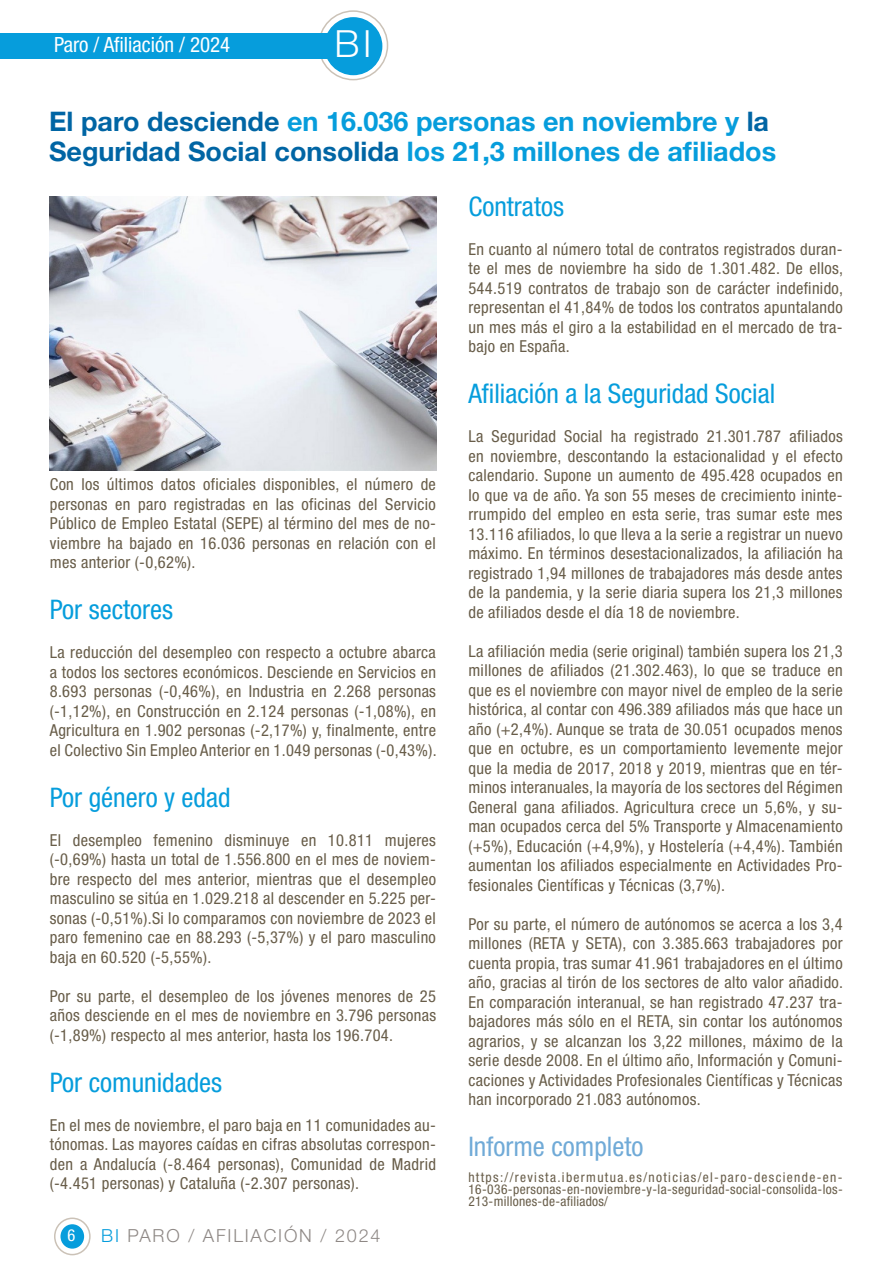
<style>
.page{position:relative;width:893px;height:1263px;background:#fff}
.page>*{position:absolute;margin:0;border:0;box-sizing:border-box;transform-origin:0 0}
.t1{font:300 37.5px "Helvetica Neue LT Std";color:#fff}
.t2{font:700 27px "Helvetica Neue LT Std";color:#069ddc}
.t3{font:condensed 27px "Helvetica Neue LT Std";color:#069ddc}
.t4{font:condensed 27px "Helvetica Neue LT Std";color:#70aad7}
.t5{font:condensed 21px "Helvetica Neue LT Std";color:#fff}
.t6{font:300 18px "Helvetica Neue LT Std";letter-spacing:.1em;color:#8e8885}
.t7{font:condensed 16.5px/19.5px "Helvetica Neue LT Std";letter-spacing:.02em;color:#685d49;text-align:justify}
.t8{font:condensed 16.5px "Helvetica Neue LT Std";color:#fff}
.t9{font:condensed 13.5px/12px "Helvetica Neue LT Std";letter-spacing:.03em;color:#685d49;text-align:justify}
.s1{color:#0065a4}
.s2{color:#069ddc}
</style>
<div class="page">
<svg style="left:55px;top:1218px;width:35px;height:36px"></svg>
<div style="left:54px;top:1217px;width:37px;height:38px;border:2px solid #cbc2b7;border-radius:50%"></div>
<div style="left:61px;top:1225px;width:22px;height:23px;background:#069ddc;border-radius:50%"></div>
<div style="left:61px;top:1224px;width:23px;height:24px;border:2px solid #069ddc;border-radius:50%"></div>
<svg style="left:319px;top:11px;width:68px;height:69px"></svg>
<div style="left:318px;top:10px;width:70px;height:70px;border:2px solid #cbc2b7;border-radius:50%"></div>
<div style="left:325px;top:18px;width:57px;height:56px;background:#069ddc;border-radius:50%"></div>
<div style="left:324px;top:17px;width:58px;height:58px;border:2px solid #069ddc;border-radius:50%"></div>
<div style="left:0;top:33px;width:331px;height:26px;background:#069ddc"></div>
<img style="left:49px;top:196px;width:387px;height:274px">
<p class="t5" style="left:54px;top:32px;width:178px">Paro / Afiliación / 2024</p>
<p class="t1" style="left:334px;top:21px;width:39px">BI</p>
<p class="t2" style="left:49px;top:104px;width:722px"><span class="s1">El paro desciende</span> en 16.036 personas en noviembre y <span class="s1">la</span></p>
<p class="t2" style="left:49px;top:134px;width:729px"><span class="s1">Seguridad Social consolida</span> los 21,3 millones de afiliados</p>
<p class="t3" style="left:468px;top:190px;width:97px">Contratos</p>
<p class="t7" style="left:468px;top:239px;width:376px">En cuanto al número total de contratos registrados duran&shy;te el mes de noviembre ha sido de 1.301.482. De ellos, 544.519 contratos de trabajo son de carácter indefinido, representan el 41,84% de todos los contratos apuntalando un mes más el giro a la estabilidad en el mercado de tra&shy;bajo en España.</p>
<p class="t3" style="left:468px;top:378px;width:308px">Afiliación a la Seguridad Social</p>
<p class="t7" style="left:468px;top:426px;width:376px">La Seguridad Social ha registrado 21.301.787 afiliados en noviembre, descontando la estacionalidad y el efecto calendario. Supone un aumento de 495.428 ocupados en lo que va de año. Ya son 55 meses de crecimiento ininte&shy;rrumpido del empleo en esta serie, tras sumar este mes 13.116 afiliados, lo que lleva a la serie a registrar un nuevo máximo. En términos desestacionalizados, la afiliación ha registrado 1,94 millones de trabajadores más desde antes de la pandemia, y la serie diaria supera los 21,3 millones de afiliados desde el día 18 de noviembre.</p>
<p class="t7" style="left:468px;top:641px;width:376px">La afiliación media (serie original) también supera los 21,3 millones de afiliados (21.302.463), lo que se traduce en que es el noviembre con mayor nivel de empleo de la serie histórica, al contar con 496.389 afiliados más que hace un año (+2,4%). Aunque se trata de 30.051 ocupados menos que en octubre, es un comportamiento levemente mejor que la media de 2017, 2018 y 2019, mientras que en tér&shy;minos interanuales, la mayoría de los sectores del Régimen General gana afiliados. Agricultura crece un 5,6%, y su&shy;man ocupados cerca del 5% Transporte y Almacenamiento (+5%), Educación (+4,9%), y Hostelería (+4,4%). También aumentan los afiliados especialmente en Actividades Pro&shy;fesionales Científicas y Técnicas (3,7%).</p>
<p class="t7" style="left:468px;top:914px;width:376px">Por su parte, el número de autónomos se acerca a los 3,4 millones (RETA y SETA), con 3.385.663 trabajadores por cuenta propia, tras sumar 41.961 trabajadores en el último año, gracias al tirón de los sectores de alto valor añadido.<br>En comparación interanual, se han registrado 47.237 tra&shy;bajadores más sólo en el RETA, sin contar los autónomos agrarios, y se alcanzan los 3,22 millones, máximo de la serie desde 2008. En el último año, Información y Comuni&shy;caciones y Actividades Profesionales Científicas y Técnicas han incorporado 21.083 autónomos.</p>
<p class="t4" style="left:468px;top:1131px;width:176px">Informe completo</p>
<p class="t9" style="left:468px;top:1171px;width:376px">https://revista.ibermutua.es/noticias/el-paro-desciende-en-16-036-personas-en-noviembre-y-la-seguridad-social-consolida-los-213-millones-de-afiliados/</p>
<p class="t7" style="left:50px;top:474px;width:388px">Con los últimos datos oficiales disponibles, el número de personas en paro registradas en las oficinas del Servicio Público de Empleo Estatal (SEPE) al término del mes de no&shy;viembre ha bajado en 16.036 personas en relación con el mes anterior (-0,62%).</p>
<p class="t3" style="left:50px;top:594px;width:125px">Por sectores</p>
<p class="t7" style="left:50px;top:642px;width:388px">La reducción del desempleo con respecto a octubre abarca a todos los sectores económicos. Desciende en Servicios en 8.693 personas (-0,46%), en Industria en 2.268 personas (-1,12%), en Construcción en 2.124 personas (-1,08%), en Agricultura en 1.902 personas (-2,17%) y, finalmente, entre el Colectivo Sin Empleo Anterior en 1.049 personas (-0,43%).</p>
<p class="t3" style="left:50px;top:781px;width:182px">Por género y edad</p>
<p class="t7" style="left:50px;top:830px;width:388px">El desempleo femenino disminuye en 10.811 mujeres (-0,69%) hasta un total de 1.556.800 en el mes de noviem&shy;bre respecto del mes anterior, mientras que el desempleo masculino se sitúa en 1.029.218 al descender en 5.225 per&shy;sonas (-0,51%).Si lo comparamos con noviembre de 2023 el paro femenino cae en 88.293 (-5,37%) y el paro masculino baja en 60.520 (-5,55%).</p>
<p class="t7" style="left:50px;top:986px;width:388px">Por su parte, el desempleo de los jóvenes menores de 25 años desciende en el mes de noviembre en 3.796 personas (-1,89%) respecto al mes anterior, hasta los 196.704.</p>
<p class="t3" style="left:50px;top:1066px;width:174px">Por comunidades</p>
<p class="t7" style="left:50px;top:1115px;width:388px">En el mes de noviembre, el paro baja en 11 comunidades au&shy;tónomas. Las mayores caídas en cifras absolutas correspon&shy;den a Andalucía (-8.464 personas), Comunidad de Madrid (-4.451 personas) y Cataluña (-2.307 personas).</p>
<p class="t8" style="left:67px;top:1226px;width:9px">6</p>
<p class="t6" style="left:101px;top:1225px;width:281px"><span class="s2">BI</span> PARO / AFILIACIÓN / 2024</p>
</div>
